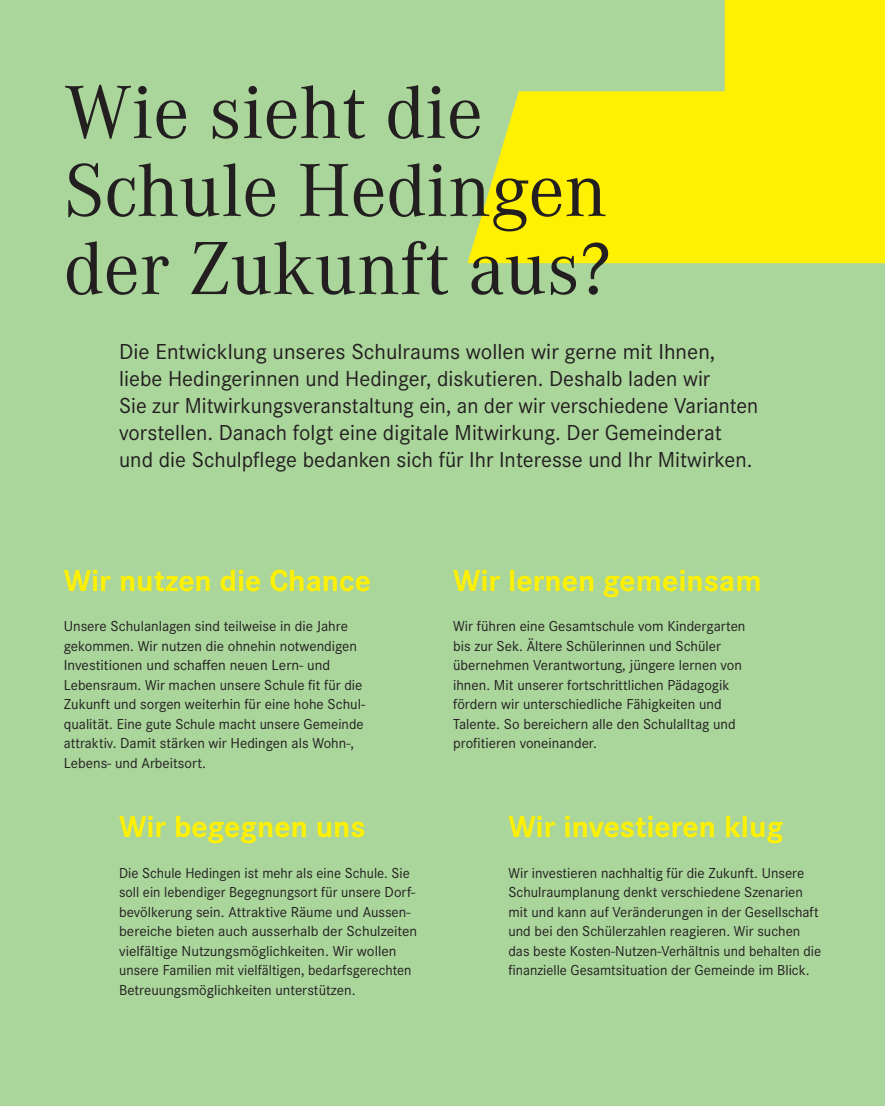
<style>
.page{position:relative;width:885px;height:1106px;background:#fff}
.page>*{position:absolute;margin:0;border:0;box-sizing:border-box;transform-origin:0 0}
.t1{font:78px/78px "Corporate A";color:#231f20}
.t2{font:700 31.5px "Corporate S";color:#fff101}
.t3{font:22.5px/27px "Corporate S";color:#231f20}
.t4{font:15px/19.5px "Corporate S";color:#231f20}
</style>
<div class="page">
<div style="left:0;top:0;width:884px;height:1106px;background:#aad59b"></div>
<hr style="left:0;top:395px;width:1px;height:330px;background:#fff">
<svg style="left:467px;top:0;width:417px;height:263px;fill:#fff101"></svg>
<h1 class="t1" style="left:64px;top:70px;width:547px">Wie sieht die<br>Schule Hedingen der Zukunft aus?</h1>
<p class="t3" style="left:119px;top:337px;width:640px">Die Entwicklung unseres Schulraums wollen wir gerne mit Ihnen, liebe Hedingerinnen und Hedinger, diskutieren. Deshalb laden wir<br>Sie zur Mitwirkungsveranstaltung ein, an der wir verschiedene Varianten vorstellen. Danach folgt eine digitale Mitwirkung. Der Gemeinderat und die Schulpflege bedanken sich für Ihr Interesse und Ihr Mitwirken.</p>
<h2 class="t2" style="left:64px;top:558px;width:309px">Wir nutzen die Chance</h2>
<p class="t4" style="left:64px;top:616px;width:303px">Unsere Schulanlagen sind teilweise in die Jahre gekommen. Wir nutzen die ohnehin notwendigen Investitionen und schaffen neuen Lern- und Lebensraum. Wir machen unsere Schule fit für die Zukunft und sorgen weiterhin für eine hohe Schul&shy;qualität. Eine gute Schule macht unsere Gemeinde attraktiv. Damit stärken wir Hedingen als Wohn-, Lebens- und Arbeitsort.</p>
<h2 class="t2" style="left:119px;top:804px;width:248px">Wir begegnen uns</h2>
<p class="t4" style="left:119px;top:862px;width:300px">Die Schule Hedingen ist mehr als eine Schule. Sie soll ein lebendiger Begegnungsort für unsere Dorf&shy;bevölkerung sein. Attraktive Räume und Aussen&shy;bereiche bieten auch ausserhalb der Schulzeiten vielfältige Nutzungsmöglichkeiten. Wir wollen unsere Familien mit vielfältigen, bedarfsgerechten Betreuungsmöglichkeiten unterstützen.</p>
<h2 class="t2" style="left:453px;top:558px;width:310px">Wir lernen gemeinsam</h2>
<p class="t4" style="left:453px;top:616px;width:294px">Wir führen eine Gesamtschule vom Kindergarten bis zur Sek. Ältere Schülerinnen und Schüler übernehmen Verantwortung, jüngere lernen von ihnen. Mit unserer fortschrittlichen Pädagogik fördern wir unterschiedliche Fähigkeiten und Talente. So bereichern alle den Schulalltag und profitieren voneinander.</p>
<h2 class="t2" style="left:508px;top:804px;width:276px">Wir investieren klug</h2>
<p class="t4" style="left:508px;top:862px;width:314px">Wir investieren nachhaltig für die Zukunft. Unsere Schulraumplanung denkt verschiedene Szenarien mit und kann auf Veränderungen in der Gesellschaft und bei den Schülerzahlen reagieren. Wir suchen das beste Kosten-Nutzen-Verhältnis und behalten die finanzielle Gesamtsituation der Gemeinde im Blick.</p>
</div>
